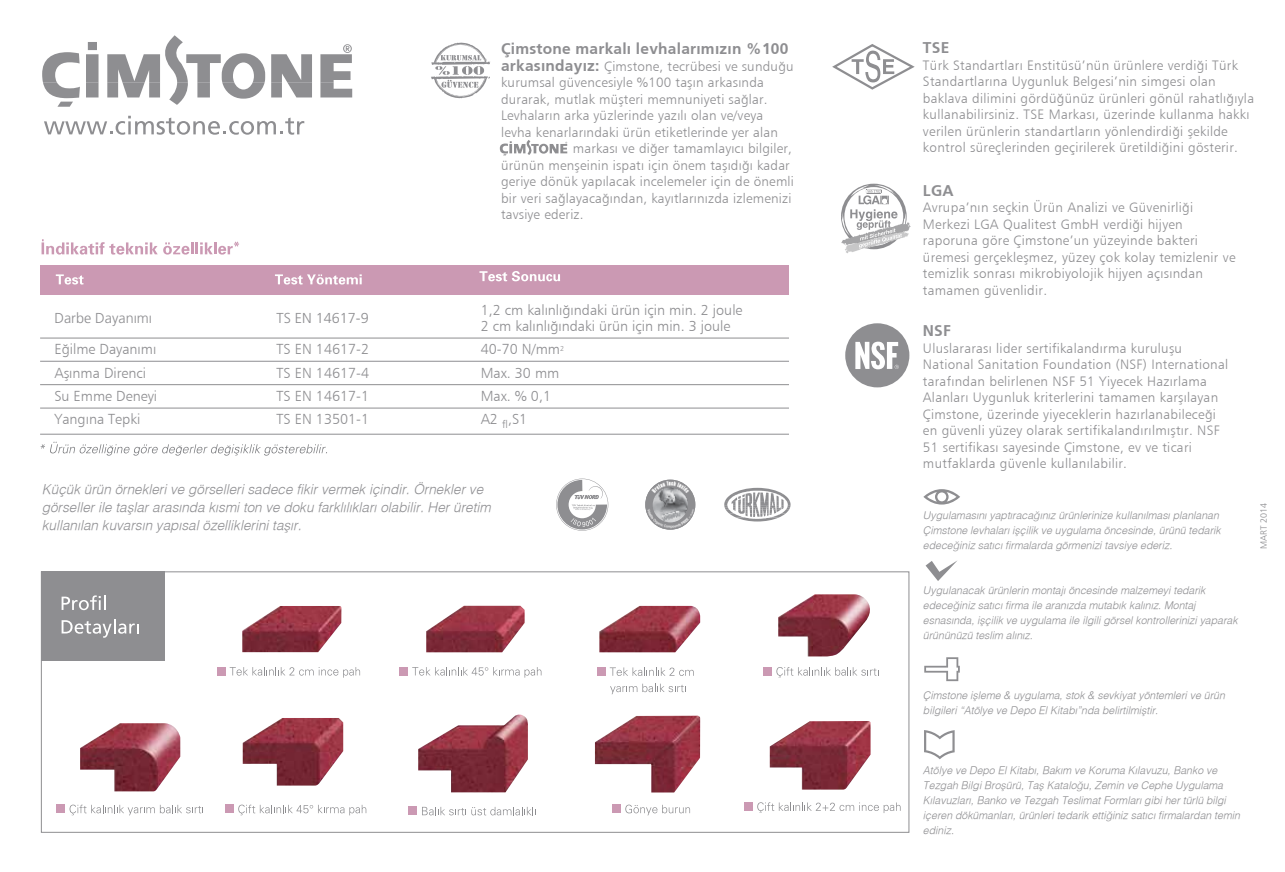
<style>
.page{position:relative;width:1285px;height:872px;background:#fff}
.page>*{position:absolute;margin:0;border:0;box-sizing:border-box;transform-origin:0 0}
.t1{font:700 15.45px "Frutiger";letter-spacing:.015em;color:#8e8e91}
.t2{font:300 14.4px/16.2px "Frutiger";color:#8e8e91}
.t3{font:300 13.5px/16.5px "Frutiger";letter-spacing:.02em;color:#8e8e91}
.t4{font:italic 300 13.5px/18px "Helvetica";color:#8e8e91}
.t5{font:italic 300 10.5px/15px "Helvetica";color:#8e8e91}
.t6{font:300 9px "Frutiger";color:#8e8e91}
.s1{font-weight:700;font-size:15.45px}
</style>
<div class="page">
<div style="left:40px;top:265px;width:749px;height:29px;background:#cb99b3"></div>
<img style="left:242px;top:606px;width:99px;height:46px">
<div style="left:217px;top:667px;width:9px;height:8px;background:#cb99b3"></div>
<svg style="left:230px;top:667px;width:130px;height:11px"></svg>
<img style="left:426px;top:606px;width:98px;height:46px">
<div style="left:399px;top:667px;width:9px;height:8px;background:#cb99b3"></div>
<svg style="left:412px;top:667px;width:129px;height:11px"></svg>
<img style="left:599px;top:606px;width:101px;height:46px">
<svg style="left:610px;top:684px;width:76px;height:10px"></svg>
<div style="left:597px;top:667px;width:8px;height:9px;background:#cb99b3"></div>
<svg style="left:609px;top:667px;width:84px;height:9px"></svg>
<img style="left:778px;top:594px;width:91px;height:62px">
<div style="left:763px;top:667px;width:8px;height:9px;background:#cb99b3"></div>
<svg style="left:776px;top:667px;width:101px;height:11px"></svg>
<img style="left:80px;top:723px;width:100px;height:68px">
<div style="left:56px;top:804px;width:9px;height:9px;background:#cb99b3"></div>
<svg style="left:70px;top:805px;width:133px;height:10px"></svg>
<img style="left:769px;top:721px;width:101px;height:69px">
<div style="left:744px;top:802px;width:8px;height:9px;background:#cb99b3"></div>
<svg style="left:757px;top:802px;width:143px;height:11px"></svg>
<img style="left:243px;top:718px;width:100px;height:68px">
<div style="left:225px;top:804px;width:9px;height:9px;background:#cb99b3"></div>
<svg style="left:238px;top:805px;width:128px;height:10px"></svg>
<img style="left:418px;top:715px;width:110px;height:77px">
<div style="left:408px;top:807px;width:9px;height:8px;background:#cb99b3"></div>
<svg style="left:422px;top:807px;width:114px;height:8px"></svg>
<div style="left:612px;top:804px;width:8px;height:9px;background:#cb99b3"></div>
<svg style="left:625px;top:805px;width:65px;height:10px"></svg>
<img style="left:595px;top:716px;width:105px;height:76px">
<div style="left:41px;top:572px;width:124px;height:89px;background:#8e8e91"></div>
<svg style="left:62px;top:619px;width:77px;height:19px"></svg>
<svg style="left:62px;top:595px;width:44px;height:15px"></svg>
<svg style="left:42px;top:35px;width:310px;height:72px"></svg>
<svg style="left:841px;top:184px;width:69px;height:69px"></svg>
<svg style="left:845px;top:323px;width:64px;height:64px"></svg>
<svg style="left:44px;top:116px;width:260px;height:19px"></svg>
<svg style="left:832px;top:44px;width:83px;height:46px"></svg>
<svg style="left:479px;top:271px;width:81px;height:10px"></svg>
<svg style="left:275px;top:274px;width:87px;height:11px"></svg>
<svg style="left:56px;top:274px;width:27px;height:11px"></svg>
<svg style="left:42px;top:239px;width:197px;height:16px"></svg>
<hr style="left:40px;top:338px;width:749px;height:1px;background:#8e8e91">
<hr style="left:40px;top:361px;width:749px;height:1px;background:#8e8e91">
<hr style="left:40px;top:384px;width:749px;height:1px;background:#8e8e91">
<hr style="left:40px;top:408px;width:749px;height:1px;background:#8e8e91">
<hr style="left:40px;top:434px;width:749px;height:1px;background:#8e8e91">
<img style="left:645px;top:480px;width:50px;height:50px;border-radius:25px">
<img style="left:652px;top:487px;width:35px;height:35px;border-radius:17px">
<svg style="left:556px;top:479px;width:52px;height:52px"></svg>
<svg style="left:724px;top:488px;width:66px;height:34px"></svg>
<svg style="left:431px;top:42px;width:59px;height:57px"></svg>
<svg style="left:500px;top:140px;width:67px;height:15px"></svg>
<svg style="left:41px;top:442px;width:286px;height:14px"></svg>
<svg style="left:923px;top:489px;width:37px;height:16px"></svg>
<svg style="left:924px;top:657px;width:35px;height:24px"></svg>
<svg style="left:924px;top:730px;width:30px;height:29px"></svg>
<svg style="left:925px;top:561px;width:32px;height:20px"></svg>
<p class="t1" style="left:501px;top:40px;width:289px">Çimstone markalı levhalarımızın %100</p>
<p class="t3" style="left:501px;top:58px;width:294px"><span class="s1">arkasındayız:</span> Çimstone, tecrübesi ve sunduğu</p>
<p class="t3" style="left:501px;top:74px;width:264px">kurumsal güvencesiyle %100 taşın arkasında</p>
<p class="t3" style="left:501px;top:91px;width:268px">durarak, mutlak müşteri memnuniyeti sağlar.</p>
<p class="t3" style="left:501px;top:107px;width:263px">Levhaların arka yüzlerinde yazılı olan ve/veya</p>
<p class="t3" style="left:501px;top:124px;width:278px">levha kenarlarındaki ürün etiketlerinde yer alan</p>
<p class="t3" style="left:572px;top:140px;width:221px">markası ve diğer tamamlayıcı bilgiler,</p>
<p class="t3" style="left:501px;top:157px;width:290px">ürünün menşeinin ispatı için önem taşıdığı kadar</p>
<p class="t3" style="left:501px;top:173px;width:294px">geriye dönük yapılacak incelemeler için de önemli</p>
<p class="t3" style="left:501px;top:190px;width:292px">bir veri sağlayacağından, kayıtlarınızda izlemenizi</p>
<p class="t3" style="left:501px;top:206px;width:84px">tavsiye ederiz.</p>
<p class="t2" style="left:54px;top:310px;width:99px">Darbe Dayanımı</p>
<p class="t2" style="left:276px;top:310px;width:94px">TS EN 14617-9</p>
<p class="t2" style="left:480px;top:301px;width:263px">1,2 cm kalınlığındaki ürün için min. 2 joule<br>2 cm kalınlığındaki ürün için min. 3 joule</p>
<p class="t2" style="left:54px;top:341px;width:103px">Eğilme Dayanımı</p>
<p class="t2" style="left:276px;top:341px;width:94px">TS EN 14617-2</p>
<p class="t2" style="left:480px;top:341px;width:85px">40-70 N/mm<sup>2</sup></p>
<p class="t2" style="left:54px;top:364px;width:93px">Aşınma Direnci</p>
<p class="t2" style="left:276px;top:364px;width:94px">TS EN 14617-4</p>
<p class="t2" style="left:480px;top:364px;width:80px">Max. 30 mm</p>
<p class="t2" style="left:54px;top:388px;width:104px">Su Emme Deneyi</p>
<p class="t2" style="left:276px;top:388px;width:94px">TS EN 14617-1</p>
<p class="t2" style="left:480px;top:388px;width:72px">Max. % 0,1</p>
<p class="t2" style="left:54px;top:411px;width:87px">Yangına Tepki</p>
<p class="t2" style="left:276px;top:411px;width:94px">TS EN 13501-1</p>
<p class="t2" style="left:480px;top:411px;width:48px">A2 <sub>fl</sub>,S1</p>
<p class="t4" style="left:42px;top:480px;width:450px">Küçük ürün örnekleri ve görselleri sadece fikir vermek içindir. Örnekler ve görseller ile taşlar arasında kısmi ton ve doku farklılıkları olabilir. Her üretim kullanılan kuvarsın yapısal özelliklerini taşır.</p>
<p class="t1" style="left:922px;top:39px;width:28px">TSE</p>
<p class="t3" style="left:922px;top:56px;width:332px">Türk Standartları Enstitüsü’nün ürünlere verdiği Türk Standartlarına Uygunluk Belgesi’nin simgesi olan baklava dilimini gördüğünüz ürünleri gönül rahatlığıyla kullanabilirsiniz. TSE Markası, üzerinde kullanma hakkı verilen ürünlerin standartların yönlendirdiği şekilde kontrol süreçlerinden geçirilerek üretildiğini gösterir.</p>
<p class="t1" style="left:922px;top:181px;width:32px">LGA</p>
<p class="t3" style="left:922px;top:199px;width:314px">Avrupa’nın seçkin Ürün Analizi ve Güvenirliği Merkezi LGA Qualitest GmbH verdiği hijyen raporuna göre Çimstone’un yüzeyinde bakteri üremesi gerçekleşmez, yüzey çok kolay temizlenir ve temizlik sonrası mikrobiyolojik hijyen açısından tamamen güvenlidir.</p>
<p class="t1" style="left:922px;top:322px;width:29px">NSF</p>
<p class="t3" style="left:922px;top:339px;width:306px">Uluslararası lider sertifikalandırma kuruluşu National Sanitation Foundation (NSF) International tarafından belirlenen NSF 51 Yiyecek Hazırlama Alanları Uygunluk kriterlerini tamamen karşılayan Çimstone, üzerinde yiyeceklerin hazırlanabileceği en güvenli yüzey olarak sertifikalandırılmıştır. NSF 51 sertifikası sayesinde Çimstone, ev ve ticari mutfaklarda güvenle kullanılabilir.</p>
<p class="t5" style="left:922px;top:507px;width:299px">Uygulamasını yaptıracağınız ürünlerinize kullanılması planlanan<br>Çimstone levhaları işçilik ve uygulama öncesinde, ürünü tedarik edeceğiniz satıcı firmalarda görmenizi tavsiye ederiz.</p>
<p class="t5" style="left:922px;top:582px;width:316px">Uygulanacak ürünlerin montajı öncesinde malzemeyi tedarik edeceğiniz satıcı firma ile aranızda mutabık kalınız. Montaj esnasında, işçilik ve uygulama ile ilgili görsel kontrollerinizi yaparak ürününüzü teslim alınız.</p>
<p class="t6" style="left:1258px;top:549px;width:48px;rotate:-90deg">MART 2014</p>
<p class="t5" style="left:922px;top:687px;width:303px">Çimstone işleme &amp; uygulama, stok &amp; sevkiyat yöntemleri ve ürün bilgileri “Atölye ve Depo El Kitabı”nda belirtilmiştir.</p>
<p class="t5" style="left:922px;top:762px;width:318px">Atölye ve Depo El Kitabı, Bakım ve Koruma Kılavuzu, Banko ve Tezgah Bilgi Broşürü, Taş Kataloğu, Zemin ve Cephe Uygulama Kılavuzları, Banko ve Tezgah Teslimat Formları gibi her türlü bilgi içeren dökümanları, ürünleri tedarik ettiğiniz satıcı firmalardan temin ediniz.</p>
</div>
